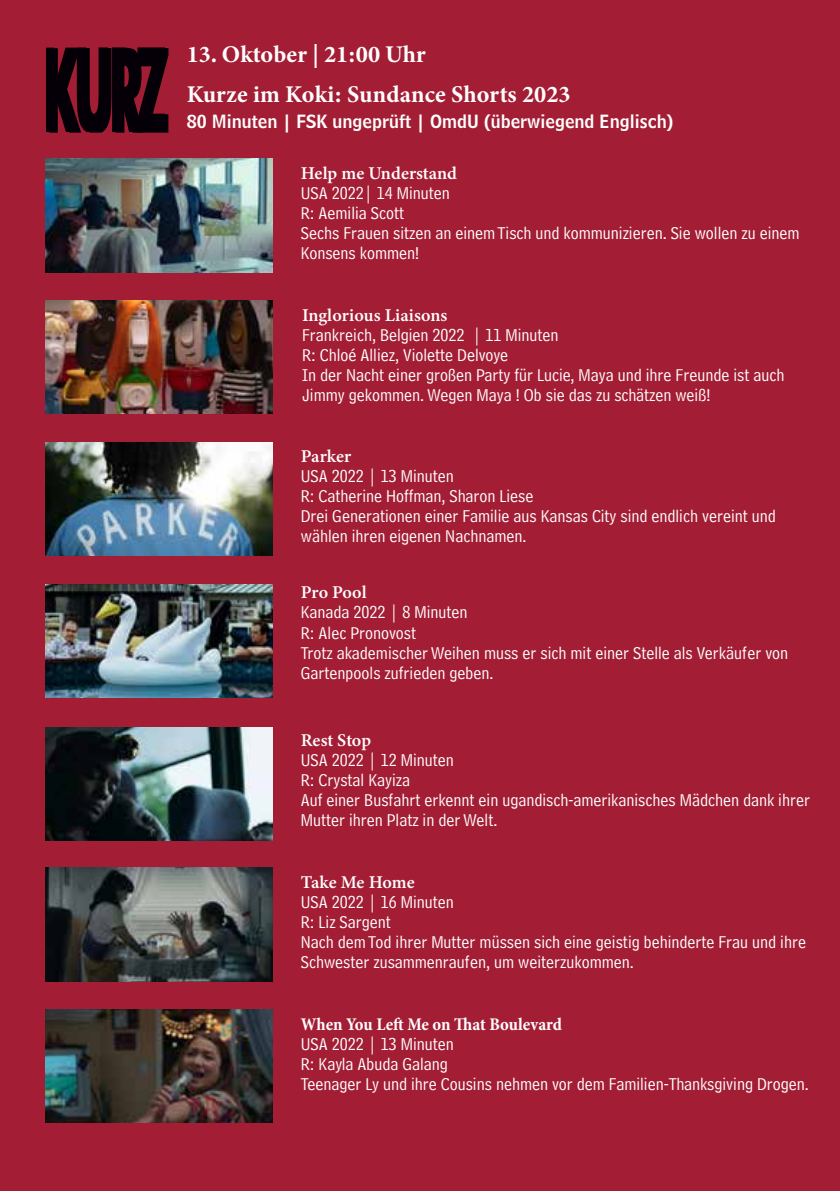
<style>
.page{position:relative;width:840px;height:1191px;background:#fff}
.page>*{position:absolute;margin:0;border:0;box-sizing:border-box;transform-origin:0 0}
.t1{font:24px/40px "Minion Variable Concept";color:#fff}
.t2{font:18px/20px "Bell Centennial Std Address";color:#fff}
.t3{font:18px "Minion Variable Concept";color:#fff}
.t4{font:18px "Bell Centennial Std Name Num";color:#fff}
.t5{font:700 condensed 18px "Minion Pro";letter-spacing:-.005em;color:#fff}
</style>
<div class="page">
<div style="left:0;top:0;width:839px;height:1191px;background:#a31e35"></div>
<img style="left:45px;top:159px;width:227px;height:113px">
<svg style="left:46px;top:48px;width:122px;height:85px"></svg>
<img style="left:45px;top:300px;width:227px;height:114px">
<img style="left:45px;top:442px;width:227px;height:114px">
<img style="left:45px;top:584px;width:227px;height:113px">
<img style="left:45px;top:727px;width:227px;height:113px">
<img style="left:45px;top:867px;width:227px;height:114px">
<img style="left:45px;top:1009px;width:227px;height:114px">
<h1 class="t1" style="left:187px;top:34px;width:385px">13. Oktober | 21:00 Uhr<br>Kurze im Koki: Sundance Shorts 2023</h1>
<p class="t4" style="left:187px;top:110px;width:488px">80 Minuten | FSK ungeprüft | OmdU (überwiegend Englisch)</p>
<p class="t3" style="left:300px;top:160px;width:158px">Help me Understand</p>
<p class="t2" style="left:300px;top:183px;width:500px">USA 2022| 14 Minuten<br>R: Aemilia Scott<br>Sechs Frauen sitzen an einem Tisch und kommunizieren. Sie wollen zu einem<br>Konsens kommen!</p>
<p class="t3" style="left:302px;top:302px;width:147px">Inglorious Liaisons</p>
<p class="t2" style="left:302px;top:325px;width:483px">Frankreich, Belgien 2022 | 11 Minuten<br>R: Chloé Alliez, Violette Delvoye<br>In der Nacht einer großen Party für Lucie, Maya und ihre Freunde ist auch Jimmy gekommen. Wegen Maya ! Ob sie das zu schätzen weiß!</p>
<p class="t3" style="left:300px;top:444px;width:52px">Parker</p>
<p class="t2" style="left:300px;top:466px;width:476px">USA 2022 | 13 Minuten<br>R: Catherine Hoffman, Sharon Liese<br>Drei Generationen einer Familie aus Kansas City sind endlich vereint und wählen ihren eigenen Nachnamen.</p>
<p class="t3" style="left:300px;top:580px;width:67px">Pro Pool</p>
<p class="t2" style="left:300px;top:602px;width:488px">Kanada 2022 | 8 Minuten<br>R: Alec Pronovost<br>Trotz akademischer Weihen muss er sich mit einer Stelle als Verkäufer von Gartenpools zufrieden geben.</p>
<p class="t3" style="left:300px;top:727px;width:72px">Rest Stop</p>
<p class="t2" style="left:300px;top:750px;width:510px">USA 2022 | 12 Minuten<br>R: Crystal Kayiza<br>Auf einer Busfahrt erkennt ein ugandisch-amerikanisches Mädchen dank ihrer Mutter ihren Platz in der Welt.</p>
<p class="t3" style="left:300px;top:869px;width:115px">Take Me Home</p>
<p class="t2" style="left:300px;top:891px;width:506px">USA 2022 | 16 Minuten<br>R: Liz Sargent<br>Nach dem Tod ihrer Mutter müssen sich eine geistig behinderte Frau und ihre Schwester zusammenraufen, um weiterzukommen.</p>
<p class="t5" style="left:300px;top:1011px;width:262px">When You Left Me on That Boulevard</p>
<p class="t2" style="left:300px;top:1033px;width:509px">USA 2022 | 13 Minuten<br>R: Kayla Abuda Galang<br>Teenager Ly und ihre Cousins nehmen vor dem Familien-Thanksgiving Drogen.</p>
</div>
